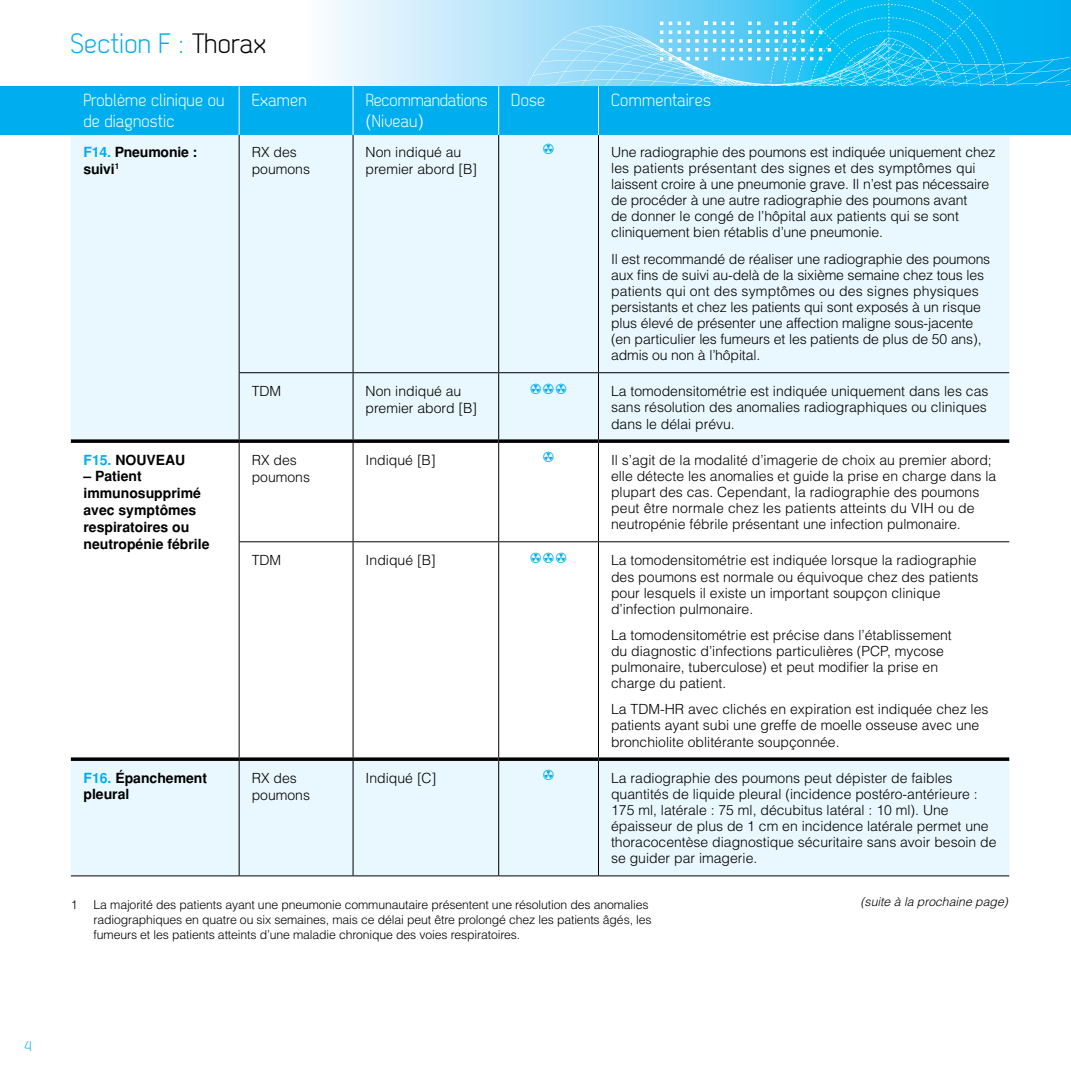
<style>
.page{position:relative;width:1071px;height:1071px;background:#fff}
.page>*{position:absolute;margin:0;border:0;box-sizing:border-box;transform-origin:0 0}
.t1{font:28px "Dekar";letter-spacing:.01em;color:#00aeef}
.t2{font:17.5px/21px "Dekar";letter-spacing:.01em;color:#fff}
.t3{font:17.5px/21px "Dekar";letter-spacing:-.01em;color:#fff}
.t4{font:300 14px/16.1px "Helvetica";color:#000}
.t5{font:700 14px/16.8px "Helvetica";color:#000}
.t6{font:14px "Dekar";color:#00aeef}
.t7{font:300 12.25px/14.7px "Helvetica";letter-spacing:-.01em;color:#000}
.t8{font:italic 300 12.25px "Helvetica";color:#000}
.t9{font:12.25px "RADIATION";color:#00aeef}
.s1{color:#000}
.s2{font-family:"Helvetica";font-weight:300}
.s3{color:#00aeef}
</style>
<div class="page">
<svg style="left:328px;top:0;width:743px;height:86px;background:#aee3f9"></svg>
<svg style="left:418px;top:25px;width:652px;height:61px;background:#8bd8f7"></svg>
<svg style="left:731px;top:0;width:277px;height:86px;background:#26c3f3"></svg>
<svg style="left:722px;top:22px;width:3px;height:38px"></svg>
<svg style="left:678px;top:22px;width:38px;height:38px"></svg>
<svg style="left:669px;top:22px;width:3px;height:38px"></svg>
<svg style="left:660px;top:22px;width:3px;height:38px"></svg>
<div style="left:0;top:86px;width:1071px;height:49px;background:#00aeef"></div>
<div style="left:71px;top:135px;width:938px;height:740px;background:#e9f7fe"></div>
<svg style="left:71px;top:443px;width:938px;height:314px"></svg>
<hr style="left:239px;top:86px;width:1px;height:49px;background:#fff">
<hr style="left:353px;top:86px;width:1px;height:49px;background:#fff">
<hr style="left:498px;top:86px;width:1px;height:49px;background:#fff">
<hr style="left:598px;top:86px;width:1px;height:49px;background:#fff">
<hr style="left:239px;top:135px;width:1px;height:237px;background:#000">
<hr style="left:239px;top:373px;width:1px;height:66px;background:#000">
<hr style="left:239px;top:542px;width:1px;height:215px;background:#000">
<hr style="left:239px;top:761px;width:1px;height:114px;background:#000">
<hr style="left:353px;top:135px;width:1px;height:237px;background:#000">
<hr style="left:353px;top:373px;width:1px;height:66px;background:#000">
<hr style="left:353px;top:542px;width:1px;height:215px;background:#000">
<hr style="left:353px;top:761px;width:1px;height:114px;background:#000">
<hr style="left:498px;top:135px;width:1px;height:237px;background:#000">
<hr style="left:498px;top:373px;width:1px;height:66px;background:#000">
<hr style="left:498px;top:542px;width:1px;height:215px;background:#000">
<hr style="left:498px;top:761px;width:1px;height:114px;background:#000">
<hr style="left:598px;top:135px;width:1px;height:237px;background:#000">
<hr style="left:598px;top:373px;width:1px;height:66px;background:#000">
<hr style="left:598px;top:542px;width:1px;height:215px;background:#000">
<hr style="left:598px;top:761px;width:1px;height:114px;background:#000">
<svg style="left:71px;top:757px;width:168px;height:4px"></svg>
<svg style="left:239px;top:757px;width:114px;height:4px"></svg>
<svg style="left:353px;top:757px;width:146px;height:4px"></svg>
<svg style="left:499px;top:757px;width:99px;height:4px"></svg>
<svg style="left:598px;top:757px;width:411px;height:4px;background:#1f1f1f"></svg>
<hr style="left:239px;top:372px;width:114px;height:1px;background:#000">
<hr style="left:353px;top:372px;width:146px;height:1px;background:#000">
<hr style="left:499px;top:372px;width:100px;height:1px;background:#000">
<hr style="left:598px;top:372px;width:411px;height:1px;background:#000">
<svg style="left:71px;top:439px;width:168px;height:4px"></svg>
<svg style="left:239px;top:439px;width:114px;height:4px"></svg>
<svg style="left:353px;top:439px;width:146px;height:4px"></svg>
<svg style="left:499px;top:439px;width:99px;height:4px"></svg>
<svg style="left:598px;top:439px;width:411px;height:4px;background:#1d1e1f"></svg>
<hr style="left:239px;top:443px;width:1px;height:98px;background:#000">
<hr style="left:353px;top:443px;width:1px;height:98px;background:#000">
<hr style="left:498px;top:443px;width:1px;height:98px;background:#000">
<hr style="left:598px;top:443px;width:1px;height:98px;background:#000">
<hr style="left:239px;top:541px;width:114px;height:1px;background:#000">
<hr style="left:353px;top:541px;width:146px;height:1px;background:#000">
<hr style="left:499px;top:541px;width:100px;height:1px;background:#000">
<hr style="left:598px;top:541px;width:411px;height:1px;background:#000">
<hr style="left:71px;top:875px;width:168px;height:1px;background:#000">
<hr style="left:239px;top:875px;width:114px;height:1px;background:#000">
<hr style="left:353px;top:875px;width:146px;height:1px;background:#000">
<hr style="left:499px;top:875px;width:100px;height:1px;background:#000">
<hr style="left:598px;top:875px;width:411px;height:1px;background:#000">
<p class="t6" style="left:24px;top:1039px;width:9px">4</p>
<h1 class="t1" style="left:71px;top:29px;width:197px">Section F : <span class="s1">Thorax</span></h1>
<p class="t2" style="left:83px;top:90px;width:143px">Problème clinique ou de diagnostic</p>
<p class="t2" style="left:252px;top:90px;width:56px">Examen</p>
<p class="t3" style="left:366px;top:90px;width:124px">Recommandations <span class="s2">(</span>Niveau<span class="s2">)</span></p>
<p class="t2" style="left:511px;top:90px;width:35px">Dose</p>
<p class="t2" style="left:611px;top:90px;width:101px">Commentaires</p>
<p class="t5" style="left:83px;top:143px;width:115px"><span class="s3">F14.</span> Pneumonie : suivi<sup>1</sup></p>
<p class="t4" style="left:252px;top:143px;width:60px;line-height:16.8px">RX des poumons</p>
<p class="t4" style="left:366px;top:143px;width:113px;line-height:16.8px">Non indiqué au premier abord [B]</p>
<p class="t9" style="left:542px;top:144px;width:14px">d</p>
<p class="t4" style="left:611px;top:143px;width:386px">Une radiographie des poumons est indiquée uniquement chez les patients présentant des signes et des symptômes qui laissent croire à une pneumonie grave. Il n’est pas nécessaire de procéder à une autre radiographie des poumons avant<br>de donner le congé de l’hôpital aux patients qui se sont cliniquement bien rétablis d’une pneumonie.</p>
<p class="t4" style="left:611px;top:250px;width:381px">Il est recommandé de réaliser une radiographie des poumons aux fins de suivi au-delà de la sixième semaine chez tous les patients qui ont des symptômes ou des signes physiques persistants et chez les patients qui sont exposés à un risque plus élevé de présenter une affection maligne sous-jacente (en particulier les fumeurs et les patients de plus de 50 ans), admis ou non à l’hôpital.</p>
<p class="t4" style="left:252px;top:383px;width:31px">TDM</p>
<p class="t4" style="left:366px;top:383px;width:113px;line-height:16.8px">Non indiqué au premier abord [B]</p>
<p class="t9" style="left:529px;top:384px;width:40px">ddd</p>
<p class="t4" style="left:611px;top:383px;width:379px;text-align:justify">La tomodensitométrie est indiquée uniquement dans les cas sans résolution des anomalies radiographiques ou cliniques dans le délai prévu.</p>
<p class="t5" style="left:83px;top:451px;width:103px"><span class="s3">F15.</span> NOUVEAU</p>
<p class="t5" style="left:83px;top:468px;width:128px">– Patient immunosupprimé avec symptômes respiratoires ou neutropénie fébrile</p>
<p class="t4" style="left:252px;top:451px;width:60px;line-height:16.8px">RX des poumons</p>
<p class="t4" style="left:366px;top:451px;width:72px">Indiqué [B]</p>
<p class="t9" style="left:542px;top:452px;width:14px">d</p>
<p class="t4" style="left:611px;top:451px;width:387px">Il s’agit de la modalité d’imagerie de choix au premier abord; elle détecte les anomalies et guide la prise en charge dans la plupart des cas. Cependant, la radiographie des poumons peut être normale chez les patients atteints du VIH ou de neutropénie fébrile présentant une infection pulmonaire.</p>
<p class="t4" style="left:252px;top:552px;width:31px">TDM</p>
<p class="t4" style="left:366px;top:552px;width:72px">Indiqué [B]</p>
<p class="t9" style="left:529px;top:553px;width:40px">ddd</p>
<p class="t4" style="left:611px;top:552px;width:369px">La tomodensitométrie est indiquée lorsque la radiographie des poumons est normale ou équivoque chez des patients pour lesquels il existe un important soupçon clinique d’infection pulmonaire.</p>
<p class="t4" style="left:611px;top:626px;width:342px">La tomodensitométrie est précise dans l’établissement du diagnostic d’infections particulières (PCP, mycose pulmonaire, tuberculose) et peut modifier la prise en charge du patient.</p>
<p class="t4" style="left:611px;top:701px;width:379px">La TDM-HR avec clichés en expiration est indiquée chez les patients ayant subi une greffe de moelle osseuse avec une bronchiolite oblitérante soupçonnée.</p>
<p class="t5" style="left:83px;top:769px;width:125px"><span class="s3">F16.</span> Épanchement pleural</p>
<p class="t4" style="left:252px;top:769px;width:60px;line-height:16.8px">RX des poumons</p>
<p class="t4" style="left:366px;top:769px;width:72px">Indiqué [C]</p>
<p class="t9" style="left:542px;top:770px;width:14px">d</p>
<p class="t4" style="left:611px;top:769px;width:387px">La radiographie des poumons peut dépister de faibles quantités de liquide pleural (incidence postéro-antérieure :<br>175 ml, latérale : 75 ml, décubitus latéral : 10 ml). Une épaisseur de plus de 1 cm en incidence latérale permet une thoracocentèse diagnostique sécuritaire sans avoir besoin de se guider par imagerie.</p>
<p class="t7" style="left:71px;top:897px;width:8px">1</p>
<p class="t7" style="left:94px;top:897px;width:560px">La majorité des patients ayant une pneumonie communautaire présentent une résolution des anomalies radiographiques en quatre ou six semaines, mais ce délai peut être prolongé chez les patients âgés, les fumeurs et les patients atteints d’une maladie chronique des voies respiratoires.</p>
<p class="t8" style="left:860px;top:894px;width:149px">(suite à la prochaine page)</p>
</div>
